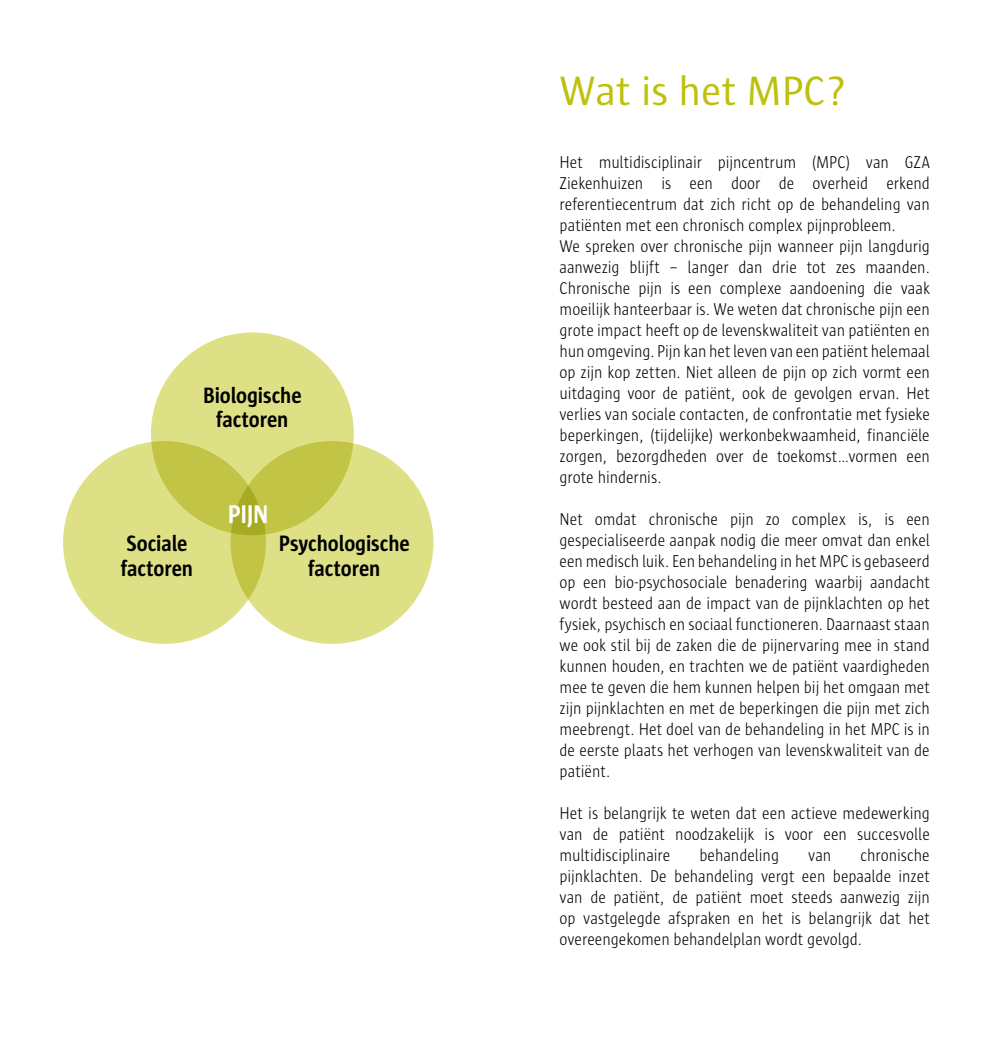
<style>
.page{position:relative;width:993px;height:1042px;background:#fff}
.page>*{position:absolute;margin:0;border:0;box-sizing:border-box;transform-origin:0 0}
.t1{font:42px "Sun";color:#bdc10c}
.t2{font:700 26.25px "Sun";color:#fff;scale:.9 1}
.t3{font:700 22.75px/24.5px "Sun";letter-spacing:-.005em;color:#000;text-align:center;scale:.9 1}
.t4{font:300 17.5px/21px "Sun";letter-spacing:-.005em;color:#000;text-align:justify;scale:.9 1}
</style>
<div class="page">
<div style="left:63px;top:441px;width:203px;height:203px;background:#dee085;border-radius:50%"></div>
<svg style="left:230px;top:441px;width:203px;height:203px;background:#dcde80"></svg>
<svg style="left:151px;top:332px;width:203px;height:203px;background:#d2d46b"></svg>
<h3 class="t3" style="left:203px;top:383px;width:111px">Biologische factoren</h3>
<h2 class="t2" style="left:228px;top:499px;width:47px">PIJN</h2>
<h3 class="t3" style="left:121px;top:531px;width:82px;text-align:left">Sociale factoren</h3>
<h3 class="t3" style="left:279px;top:531px;width:147px">Psychologische factoren</h3>
<h1 class="t1" style="left:559px;top:69px;width:288px">Wat is het MPC?</h1>
<p class="t4" style="left:559px;top:152px;width:413px;text-align:left">Het multidisciplinair pijncentrum (MPC) van GZA Ziekenhuizen is een door de overheid erkend referentiecentrum dat zich richt op de behandeling van patiënten met een chronisch complex pijnprobleem.<br>We spreken over chronische pijn wanneer pijn langdurig aanwezig blijft – langer dan drie tot zes maanden.<br>Chronische pijn is een complexe aandoening die vaak moeilijk hanteerbaar is. We weten dat chronische pijn een grote impact heeft op de levenskwaliteit van patiënten en hun omgeving. Pijn kan het leven van een patiënt helemaal op zijn kop zetten. Niet alleen de pijn op zich vormt een uitdaging voor de patiënt, ook de gevolgen ervan. Het verlies van sociale contacten, de confrontatie met fysieke beperkingen, (tijdelijke) werkonbekwaamheid, financiële zorgen, bezorgdheden over de toekomst…vormen een grote hindernis.</p>
<p class="t4" style="left:559px;top:509px;width:413px">Net omdat chronische pijn zo complex is, is een gespecialiseerde aanpak nodig die meer omvat dan enkel een medisch luik. Een behandeling in het MPC is gebaseerd op een bio-psychosociale benadering waarbij aandacht wordt besteed aan de impact van de pijnklachten op het fysiek, psychisch en sociaal functioneren. Daarnaast staan we ook stil bij de zaken die de pijnervaring mee in stand kunnen houden, en trachten we de patiënt vaardigheden mee te geven die hem kunnen helpen bij het omgaan met zijn pijnklachten en met de beperkingen die pijn met zich meebrengt. Het doel van de behandeling in het MPC is in de eerste plaats het verhogen van levenskwaliteit van de patiënt.</p>
<p class="t4" style="left:559px;top:803px;width:413px">Het is belangrijk te weten dat een actieve medewerking van de patiënt noodzakelijk is voor een succesvolle multidisciplinaire</p>
<p class="t4" style="left:559px;top:845px;width:413px;text-indent:301px">chronische pijnklachten. De behandeling vergt een bepaalde inzet van de patiënt, de patiënt moet steeds aanwezig zijn op vastgelegde afspraken en het is belangrijk dat het overeengekomen behandelplan wordt gevolgd.</p>
<p class="t4" style="left:699px;top:845px;width:90px">behandeling</p>
<p class="t4" style="left:807px;top:845px;width:27px">van</p>
</div>
